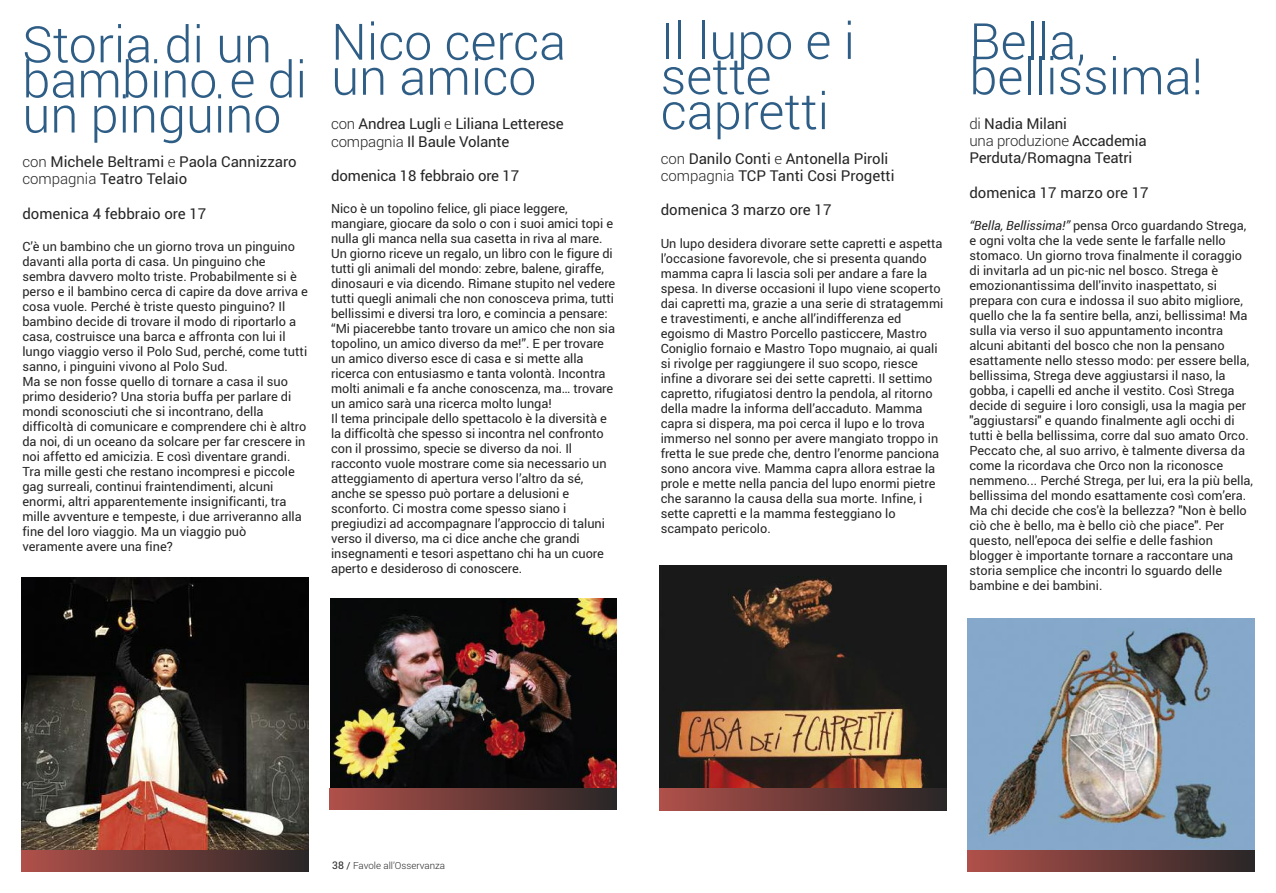
<style>
.page{position:relative;width:1276px;height:893px;background:#fff}
.page>*{position:absolute;margin:0;border:0;box-sizing:border-box;transform-origin:0 0}
.t1{font:300 50.25px "Roboto";color:#2e5d86}
.t2{font:15px/17.2px "Roboto";color:#272627}
.t3{font:12.75px/15px "Roboto";color:#272627}
.t4{font:300 9.75px "Roboto";color:#272627}
.s1{font-weight:300}
.s2{font-style:italic}
.s3{font-weight:400;font-size:10.5px}
.s4{font-weight:400}
</style>
<div class="page">
<img style="left:968px;top:618px;width:286px;height:233px">
<img style="left:21px;top:578px;width:288px;height:273px">
<img style="left:659px;top:566px;width:287px;height:223px">
<div style="left:659px;top:789px;width:287px;height:21px;background:linear-gradient(to right,#b0504a,#2a2727)"></div>
<div style="left:967px;top:851px;width:288px;height:21px;background:linear-gradient(to right,#b0504a,#2a2727)"></div>
<div style="left:21px;top:851px;width:288px;height:21px;background:linear-gradient(to right,#b0504a,#2a2727)"></div>
<img style="left:330px;top:598px;width:286px;height:191px">
<div style="left:330px;top:789px;width:287px;height:21px;background:linear-gradient(to right,#b0504a,#292727)"></div>
<h1 class="t1" style="left:22px;top:16px;width:251px">Storia di un</h1>
<h1 class="t1" style="left:22px;top:51px;width:286px">bambino e di</h1>
<h1 class="t1" style="left:22px;top:86px;width:260px">un pinguino</h1>
<p class="t2" style="left:22px;top:153px;width:276px"><span class="s1">con</span> Michele Beltrami <span class="s1">e</span> Paola Cannizzaro <span class="s1">compagnia</span> Teatro Telaio</p>
<p class="t2" style="left:22px;top:205px;width:185px">domenica 4 febbraio ore 17</p>
<p class="t3" style="left:22px;top:239px;width:287px">C’è un bambino che un giorno trova un pinguino davanti alla porta di casa. Un pinguino che sembra davvero molto triste. Probabilmente si è perso e il bambino cerca di capire da dove arriva e cosa vuole. Perché è triste questo pinguino? Il bambino decide di trovare il modo di riportarlo a casa, costruisce una barca e affronta con lui il lungo viaggio verso il Polo Sud, perché, come tutti sanno, i pinguini vivono al Polo Sud.<br>Ma se non fosse quello di tornare a casa il suo primo desiderio? Una storia buffa per parlare di mondi sconosciuti che si incontrano, della difficoltà di comunicare e comprendere chi è altro da noi, di un oceano da solcare per far crescere in noi affetto ed amicizia. E così diventare grandi.<br>Tra mille gesti che restano incompresi e piccole gag surreali, continui fraintendimenti, alcuni enormi, altri apparentemente insignificanti, tra mille avventure e tempeste, i due arriveranno alla fine del loro viaggio. Ma un viaggio può veramente avere una fine?</p>
<h1 class="t1" style="left:331px;top:13px;width:236px">Nico cerca</h1>
<h1 class="t1" style="left:331px;top:48px;width:207px">un amico</h1>
<p class="t2" style="left:331px;top:115px;width:234px"><span class="s1">con</span> Andrea Lugli <span class="s1">e</span> Liliana Letterese <span class="s1">compagnia</span> Il Baule Volante</p>
<p class="t2" style="left:331px;top:167px;width:190px">domenica 18 febbraio ore 17</p>
<p class="t3" style="left:331px;top:201px;width:286px">Nico è un topolino felice, gli piace leggere, mangiare, giocare da solo o con i suoi amici topi e nulla gli manca nella sua casetta in riva al mare.<br>Un giorno riceve un regalo, un libro con le figure di tutti gli animali del mondo: zebre, balene, giraffe, dinosauri e via dicendo. Rimane stupito nel vedere tutti quegli animali che non conosceva prima, tutti bellissimi e diversi tra loro, e comincia a pensare: “Mi piacerebbe tanto trovare un amico che non sia topolino, un amico diverso da me!”. E per trovare un amico diverso esce di casa e si mette alla ricerca con entusiasmo e tanta volontà. Incontra molti animali e fa anche conoscenza, ma… trovare un amico sarà una ricerca molto lunga!<br>Il tema principale dello spettacolo è la diversità e la difficoltà che spesso si incontra nel confronto con il prossimo, specie se diverso da noi. Il racconto vuole mostrare come sia necessario un atteggiamento di apertura verso l’altro da sé, anche se spesso può portare a delusioni e sconforto. Ci mostra come spesso siano i pregiudizi ad accompagnare l’approccio di taluni verso il diverso, ma ci dice anche che grandi insegnamenti e tesori aspettano chi ha un cuore aperto e desideroso di conoscere.</p>
<h1 class="t1" style="left:660px;top:12px;width:196px">Il lupo e i</h1>
<h1 class="t1" style="left:660px;top:47px;width:112px">sette</h1>
<h1 class="t1" style="left:660px;top:82px;width:170px">capretti</h1>
<p class="t2" style="left:660px;top:150px;width:235px"><span class="s1">con</span> Danilo Conti <span class="s1">e</span> Antonella Piroli <span class="s1">compagnia</span> TCP Tanti Cosi Progetti</p>
<p class="t2" style="left:660px;top:202px;width:172px">domenica 3 marzo ore 17</p>
<p class="t3" style="left:660px;top:236px;width:284px">Un lupo desidera divorare sette capretti e aspetta l’occasione favorevole, che si presenta quando mamma capra li lascia soli per andare a fare la spesa. In diverse occasioni il lupo viene scoperto dai capretti ma, grazie a una serie di stratagemmi e travestimenti, e anche all’indifferenza ed egoismo di Mastro Porcello pasticcere, Mastro Coniglio fornaio e Mastro Topo mugnaio, ai quali si rivolge per raggiungere il suo scopo, riesce infine a divorare sei dei sette capretti. Il settimo capretto, rifugiatosi dentro la pendola, al ritorno della madre la informa dell’accaduto. Mamma capra si dispera, ma poi cerca il lupo e lo trova immerso nel sonno per avere mangiato troppo in fretta le sue prede che, dentro l’enorme panciona sono ancora vive. Mamma capra allora estrae la prole e mette nella pancia del lupo enormi pietre che saranno la causa della sua morte. Infine, i sette capretti e la mamma festeggiano lo scampato pericolo.</p>
<h1 class="t1" style="left:969px;top:12px;width:118px">Bella,</h1>
<h1 class="t1" style="left:969px;top:48px;width:235px">bellissima!</h1>
<p class="t2" style="left:969px;top:115px;width:179px"><span class="s1">di</span> Nadia Milani<br><span class="s1">una produzione</span> Accademia<br>Perduta/Romagna Teatri</p>
<p class="t2" style="left:969px;top:184px;width:181px">domenica 17 marzo ore 17</p>
<p class="t3" style="left:969px;top:218px;width:285px"><span class="s2">“Bella, Bellissima!”</span> pensa Orco guardando Strega, e ogni volta che la vede sente le farfalle nello stomaco. Un giorno trova finalmente il coraggio di invitarla ad un pic-nic nel bosco. Strega è emozionantissima dell'invito inaspettato, si prepara con cura e indossa il suo abito migliore, quello che la fa sentire bella, anzi, bellissima! Ma sulla via verso il suo appuntamento incontra alcuni abitanti del bosco che non la pensano esattamente nello stesso modo: per essere bella, bellissima, Strega deve aggiustarsi il naso, la gobba, i capelli ed anche il vestito. Così Strega decide di seguire i loro consigli, usa la magia per "aggiustarsi" e quando finalmente agli occhi di tutti è bella bellissima, corre dal suo amato Orco.<br>Peccato che, al suo arrivo, è talmente diversa da come la ricordava che Orco non la riconosce nemmeno... Perché Strega, per lui, era la più bella, bellissima del mondo esattamente così com’era.<br>Ma chi decide che cos'è la bellezza? "Non è bello ciò che è bello, ma è bello ciò che piace". Per questo, nell'epoca dei selfie e delle fashion blogger è importante tornare a raccontare una storia semplice che incontri lo sguardo delle bambine e dei bambini.</p>
<p class="t4" style="left:332px;top:860px;width:114px"><span class="s3">38</span> <span class="s4">/</span> Favole all’Osservanza</p>
</div>
